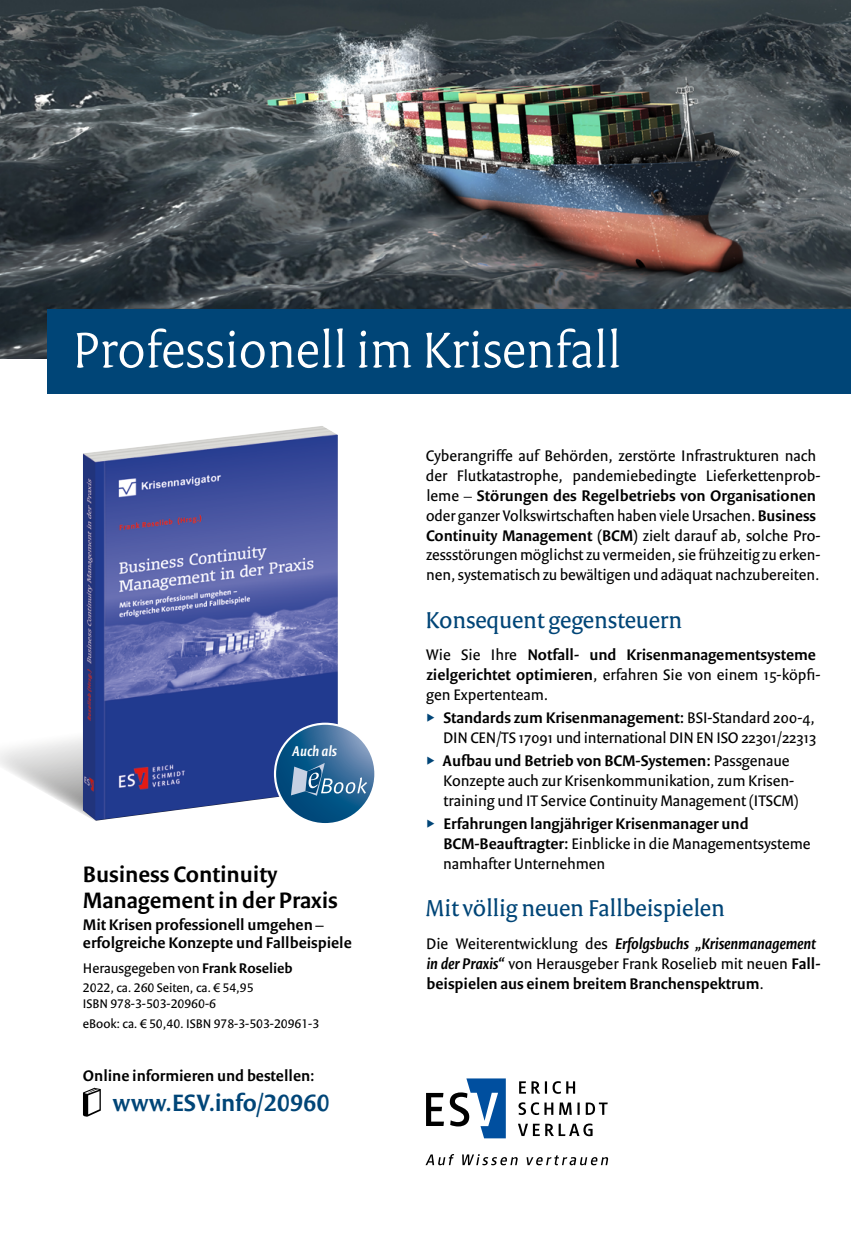
<style>
.page{position:relative;width:851px;height:1234px;background:#fff}
.page>*{position:absolute;margin:0;border:0;box-sizing:border-box;transform-origin:0 0}
.Headline_1{font:300 54px "Versa Pro";letter-spacing:-.005em;color:#fff}
.Bestell-Link{font:600 25.5px "Versa Sans Pro";color:#004577}
.Zwischenüberschrift{font:24.75px "Versa Pro";letter-spacing:-.005em;color:#004577}
.Bibliografie_Titel{font:600 24px/26.4px "Versa Sans Pro";color:#000}
.Fließtext{font:16.5px/19.8px "Versa Sans Pro";color:#000}
.Fließtext-2{font:600 16.5px/19.8px "Versa Sans Pro";color:#000}
.Bibliografie_Unterti{font:600 16.5px/18.1px "Versa Sans Pro";color:#000}
.eBook-Hinweis{font:600 16.5px "Versa Sans Pro";color:#000}
.t1{font:italic 600 15.15px "Versa Sans Pro";letter-spacing:.005em;color:#fff}
.Bibliografie_Autor{font:15px "Versa Sans Pro";color:#000}
.Bibliografie{font:13.5px/16.2px "Versa Sans Pro";color:#000}
.s1{font-weight:600}
.s2{font-weight:400}
.s3{font-weight:600;font-style:italic}
</style>
<div class="page">
<img style="left:0;top:0;width:850px;height:359px">
<img style="left:83px;top:426px;width:255px;height:291px">
<svg style="left:518px;top:1123px;width:74px;height:12px"></svg>
<svg style="left:518px;top:1102px;width:89px;height:12px"></svg>
<svg style="left:519px;top:1081px;width:56px;height:12px"></svg>
<svg style="left:426px;top:1078px;width:79px;height:60px"></svg>
<svg style="left:426px;top:1154px;width:182px;height:10px"></svg>
<svg style="left:275px;top:723px;width:100px;height:101px"></svg>
<svg style="left:0;top:717px;width:367px;height:103px"></svg>
<svg style="left:83px;top:1087px;width:18px;height:29px"></svg>
<div style="left:48px;top:309px;width:802px;height:85px;background:#004577"></div>
<p class="Headline_1" style="left:72px;top:317px;width:550px">Professionell im Krisenfall</p>
<p class="t1" style="left:292px;top:741px;width:46px">Auch als</p>
<p class="Bibliografie_Titel" style="left:83px;top:860px;width:256px">Business Continuity<br>Management in der Praxis</p>
<p class="Bibliografie_Unterti" style="left:83px;top:914px;width:270px">Mit Krisen professionell umgehen – erfolgreiche Konzepte und Fallbeispiele</p>
<p class="Bibliografie_Autor" style="left:83px;top:958px;width:211px">Herausgegeben von <span class="s1">Frank Roselieb</span></p>
<p class="Bibliografie" style="left:83px;top:979px;width:172px">2022, ca. 260 Seiten, ca. € 54,95<br>ISBN 978-3-503-20960-6</p>
<p class="Bibliografie" style="left:83px;top:1015px;width:238px">eBook: ca. € 50,40. ISBN 978-3-503-20961-3</p>
<p class="eBook-Hinweis" style="left:83px;top:1065px;width:233px">Online informieren und bestellen:</p>
<p class="Bestell-Link" style="left:113px;top:1086px;width:218px">www.ESV.info/20960</p>
<p class="Fließtext" style="left:426px;top:446px;width:396px">Cyberangriffe auf Behörden, zerstörte Infrastrukturen nach der Flutkatastrophe, pandemiebedingte Lieferkettenprob&shy;leme – <span class="s1">Störungen des Regelbetriebs von Organisationen </span>oder ganzer Volkswirtschaften haben viele Ursachen. <span class="s1">Business Continuity Management (BCM)</span> zielt darauf ab, solche Pro&shy;zessstörungen möglichst zu vermeiden, sie frühzeitig zu erken&shy;nen, systematisch zu bewältigen und adäquat nachzubereiten.</p>
<p class="Zwischenüberschrift" style="left:425px;top:605px;width:258px">Konsequent gegensteuern</p>
<p class="Fließtext-2" style="left:426px;top:645px;width:396px"><span class="s2">Wie Sie Ihre</span> Notfall- und Krisenmanagementsysteme zielgerichtet optimieren<span class="s2">, erfahren Sie von einem 15-köpfi&shy;gen Expertenteam.</span></p>
<p class="Fließtext" style="left:443px;top:707px;width:374px"><span class="s1">Standards zum Krisenmanagement:</span> BSI-Standard 200-4,<br>DIN CEN/TS 17091 und international DIN EN ISO 22301/22313</p>
<p class="Fließtext" style="left:442px;top:750px;width:358px"><span class="s1">Aufbau und Betrieb von BCM-Systemen:</span> Passgenaue<br>Konzepte auch zur Krisenkommunikation, zum Krisen&shy;training und IT Service Continuity Management (ITSCM)</p>
<p class="Fließtext-2" style="left:443px;top:813px;width:369px">Erfahrungen langjähriger Krisenmanager und<br>BCM-Beauftragter: <span class="s2">Einblicke in die Managementsysteme namhafter Unternehmen</span></p>
<p class="Zwischenüberschrift" style="left:425px;top:893px;width:301px">Mit völlig neuen Fallbeispielen</p>
<p class="Fließtext" style="left:426px;top:933px;width:396px">Die Weiterentwicklung des <span class="s3">Erfolgsbuchs „Krisenmanagement in der Praxis“</span> von Herausgeber Frank Roselieb mit neuen <span class="s1">Fall&shy;beispielen aus einem breitem Branchenspektrum</span>.</p>
</div>
